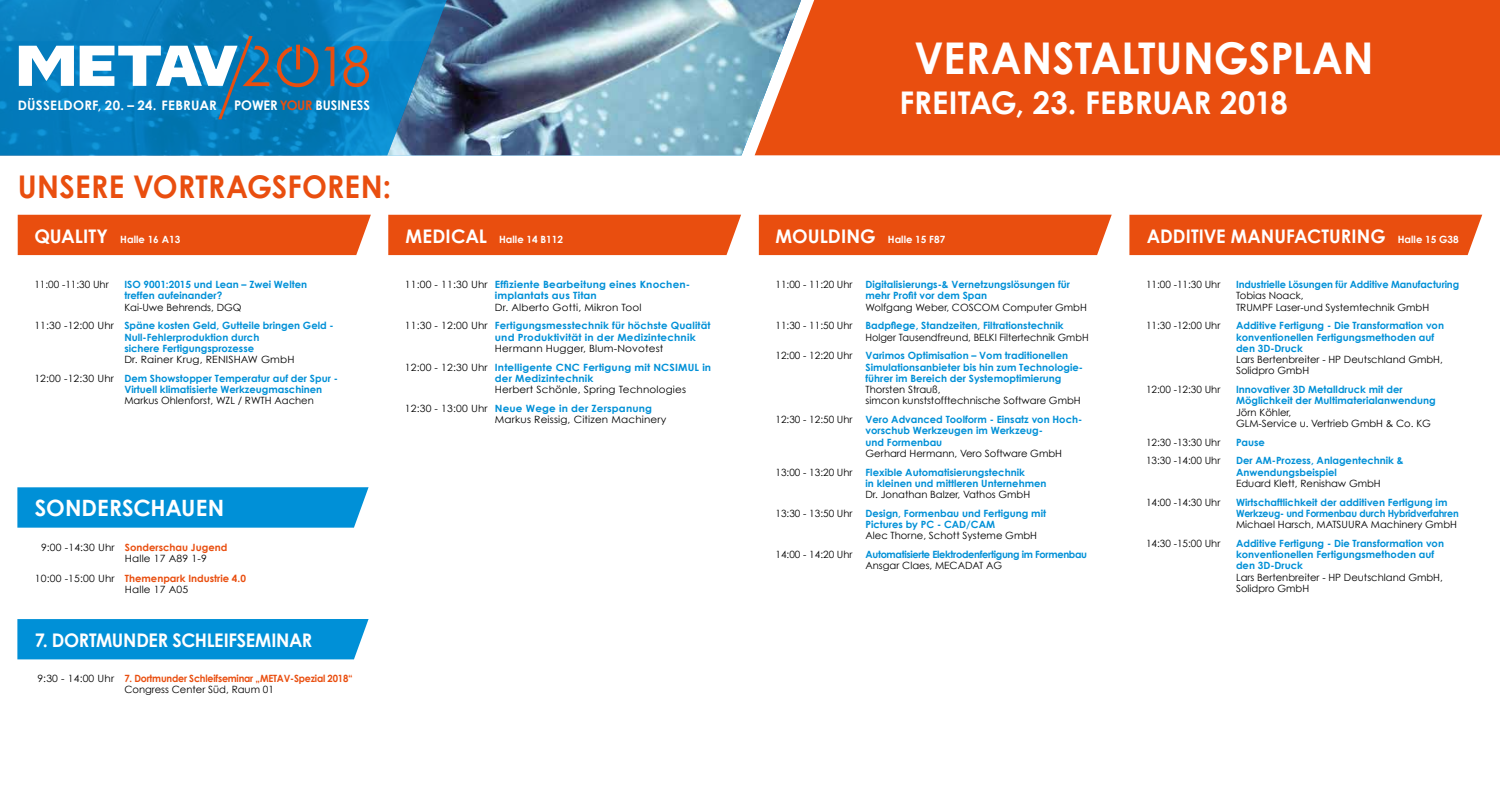
<style>
.page{position:relative;width:1500px;height:785px;background:#fff}
.page>*{position:absolute;margin:0;border:0;box-sizing:border-box;transform-origin:0 0}
.t1{font:54.88px "Century Gothic";color:#e94e0f;scale:.96 1}
.t2{font:700 43.75px "Century Gothic";letter-spacing:.005em;color:#fff;scale:.95 1}
.t3{font:700 31.25px "Century Gothic";letter-spacing:-.005em;color:#fff}
.t4{font:700 31.25px "Century Gothic";letter-spacing:.01em;color:#e94e0f;scale:.95 1}
.t5{font:700 22.5px "Century Gothic";color:#fff}
.t6{font:700 18.75px "Century Gothic";letter-spacing:-.005em;color:#fff}
.t7{font:700 18.75px "Century Gothic";letter-spacing:-.005em;color:#fff;scale:.96 1}
.t8{font:700 13.25px "Century Gothic";color:#fff}
.t9{font:700 13px "Century Gothic";letter-spacing:.02em;color:#fff}
.t10{font:700 10px/11.2px "Century Gothic";color:#0090d7}
.t11{font:10px/11.2px "Century Gothic";color:#000}
.t12{font:10px/18.8px "Century Gothic";color:#000;scale:1.04 1}
.t13{font:700 10px/11.2px "Century Gothic";color:#0090d7;text-align:center;scale:1.04 1}
.t14{font:700 10px/11.2px "Century Gothic";letter-spacing:-.02em;color:#e94e0f;scale:.95 1}
.t15{font:700 10px "Century Gothic";letter-spacing:-.03em;color:#0090d7}
.t16{font:700 10px "Century Gothic";color:#fff}
.s1{color:#e94e0f}
.s2{font-weight:400;color:#000}
.s3{font-weight:700;color:#0090d7}
.s4{font-weight:700;color:#e94e0f}
</style>
<div class="page">
<svg style="left:17px;top:487px;width:352px;height:41px;background:#0994d8"></svg>
<img style="left:447px;top:0;width:308px;height:155px">
<div style="left:755px;top:0;width:745px;height:155px;background:#e94e0f"></div>
<svg style="left:0;top:0;width:447px;height:155px;background:#0e7eba"></svg>
<svg style="left:19px;top:46px;width:55px;height:40px"></svg>
<svg style="left:324px;top:47px;width:10px;height:39px"></svg>
<svg style="left:80px;top:36px;width:189px;height:83px"></svg>
<svg style="left:277px;top:47px;width:41px;height:40px;background:#406a84"></svg>
<svg style="left:296px;top:45px;width:4px;height:25px"></svg>
<div style="left:18px;top:215px;width:353px;height:40px;background:#e94e0f"></div>
<div style="left:388px;top:215px;width:353px;height:40px;background:#e94e0f"></div>
<div style="left:759px;top:215px;width:353px;height:40px;background:#e94e0f"></div>
<div style="left:1129px;top:215px;width:353px;height:40px;background:#e94e0f"></div>
<div style="left:17px;top:619px;width:352px;height:40px;background:#0090d7"></div>
<h1 class="t1" style="left:342px;top:33px;width:32px">8</h1>
<h2 class="t2" style="left:915px;top:31px;width:485px">VERANSTALTUNGSPLAN</h2>
<h3 class="t9" style="left:18px;top:97px;width:201px">DÜSSELDORF, 20. – 24. FEBRUAR</h3>
<h3 class="t8" style="left:234px;top:97px;width:137px">POWER<span class="s1">YOUR</span> BUSINESS</h3>
<h3 class="t3" style="left:899px;top:83px;width:390px">FREITAG, 23. FEBRUAR 2018</h3>
<h3 class="t4" style="left:18px;top:167px;width:395px">UNSERE VORTRAGSFOREN:</h3>
<h3 class="t6" style="left:34px;top:225px;width:75px">QUALITY</h3>
<p class="t16" style="left:120px;top:233px;width:61px">Halle 16 A13</p>
<h3 class="t6" style="left:406px;top:225px;width:83px">MEDICAL</h3>
<p class="t16" style="left:499px;top:233px;width:65px">Halle 14 B112</p>
<h3 class="t6" style="left:775px;top:225px;width:102px">MOULDING</h3>
<p class="t16" style="left:888px;top:233px;width:59px">Halle 15 F87</p>
<h3 class="t6" style="left:1147px;top:225px;width:240px">ADDITIVE MANUFACTURING</h3>
<p class="t16" style="left:1398px;top:233px;width:62px">Halle 15 G38</p>
<p class="t11" style="left:34px;top:279px;width:76px">11:00 -11:30 Uhr</p>
<p class="t10" style="left:124px;top:279px;width:184px">ISO 9001:2015 und Lean – Zwei Welten treffen aufeinander?</p>
<p class="t10" style="left:34px;top:297px;width:301px;line-height:18.8px;text-align:center"><span class="s2">Kai-Uwe Behrends, DGQ<br>11:30 -12:00 Uhr</span> Späne kosten Geld, Gutteile bringen Geld -</p>
<p class="t10" style="left:124px;top:331px;width:136px">Null-Fehlerproduktion durch sichere Fertigungsprozesse</p>
<p class="t12" style="left:34px;top:350px;width:293px;text-indent:90px">Dr. Rainer Krug, RENISHAW GmbH<br>12:00 -12:30 Uhr <span class="s3">Dem Showstopper Temperatur auf der Spur -</span></p>
<p class="t10" style="left:124px;top:384px;width:199px">Virtuell klimatisierte Werkzeugmaschinen</p>
<p class="t11" style="left:124px;top:395px;width:191px">Markus Ohlenforst, WZL / RWTH Aachen</p>
<h3 class="t5" style="left:35px;top:494px;width:191px">SONDERSCHAUEN</h3>
<p class="t12" style="left:125px;top:541px;width:100px;line-height:11.2px;text-indent:-84px">9:00 -14:30 Uhr <span class="s4">Sonderschau Jugend<br></span>Halle 17 A89 1-9</p>
<p class="t12" style="left:125px;top:573px;width:118px;line-height:11.2px;text-indent:-90px">10:00 -15:00 Uhr <span class="s4">Themenpark Industrie 4.0<br></span>Halle 17 A05</p>
<h3 class="t7" style="left:35px;top:628px;width:290px">7. DORTMUNDER SCHLEIFSEMINAR</h3>
<p class="t14" style="left:124px;top:672px;width:242px;text-indent:-87px"><span class="s2">9:30 - 14:00 Uhr</span> 7. Dortmunder Schleifseminar „METAV-Spezial 2018“<br><span class="s2">Congress Center Süd, Raum 01</span></p>
<p class="t13" style="left:405px;top:279px;width:276px"><span class="s2">11:00 - 11:30 Uhr</span> Effiziente Bearbeitung eines Knochen&shy;implantats aus Titan</p>
<p class="t12" style="left:405px;top:297px;width:295px;text-indent:90px">Dr. Alberto Gotti, Mikron Tool<br>11:30 - 12:00 Uhr <span class="s3">Fertigungsmesstechnik für höchste Qualität</span></p>
<p class="t13" style="left:495px;top:331px;width:195px">und Produktivität in der Medizintechnik</p>
<p class="t12" style="left:405px;top:339px;width:296px;text-indent:90px">Hermann Hugger, Blum-Novotest<br>12:00 - 12:30 Uhr <span class="s3">Intelligente CNC Fertigung mit NCSIMUL in</span></p>
<p class="t13" style="left:495px;top:372px;width:96px">der Medizintechnik</p>
<p class="t12" style="left:405px;top:380px;width:272px;text-indent:90px">Herbert Schönle, Spring Technologies<br>12:30 - 13:00 Uhr <span class="s3">Neue Wege in der Zerspanung</span></p>
<p class="t12" style="left:495px;top:410px;width:166px">Markus Reissig, Citizen Machinery</p>
<p class="t11" style="left:775px;top:279px;width:79px">11:00 - 11:20 Uhr</p>
<p class="t10" style="left:865px;top:279px;width:206px">Digitalisierungs-&amp; Vernetzungslösungen für mehr Profit vor dem Span</p>
<p class="t11" style="left:865px;top:301px;width:223px">Wolfgang Weber, COSCOM Computer GmbH</p>
<p class="t11" style="left:775px;top:320px;width:79px">11:30 - 11:50 Uhr</p>
<p class="t10" style="left:865px;top:320px;width:200px">Badpflege, Standzeiten, Filtrationstechnik</p>
<p class="t11" style="left:865px;top:331px;width:225px">Holger Tausendfreund, BELKI Filtertechnik GmbH</p>
<p class="t11" style="left:775px;top:350px;width:79px">12:00 - 12:20 Uhr</p>
<p class="t10" style="left:865px;top:350px;width:219px">Varimos Optimisation – Vom traditionellen<br>Simulationsanbieter bis hin zum Technologie&shy;führer im Bereich der Systemoptimierung</p>
<p class="t11" style="left:865px;top:384px;width:217px">Thorsten Strauß,<br>simcon kunststofftechnische Software GmbH</p>
<p class="t11" style="left:775px;top:414px;width:79px">12:30 - 12:50 Uhr</p>
<p class="t10" style="left:865px;top:414px;width:218px">Vero Advanced Toolform - Einsatz von Hoch&shy;vorschub Werkzeugen im Werkzeug-<br>und Formenbau</p>
<p class="t11" style="left:865px;top:447px;width:198px">Gerhard Hermann, Vero Software GmbH</p>
<p class="t11" style="left:775px;top:466px;width:79px">13:00 - 13:20 Uhr</p>
<p class="t10" style="left:865px;top:466px;width:182px">Flexible Automatisierungstechnik<br>in kleinen und mittleren Unternehmen</p>
<p class="t11" style="left:865px;top:489px;width:166px">Dr. Jonathan Balzer, Vathos GmbH</p>
<p class="t11" style="left:775px;top:507px;width:79px">13:30 - 13:50 Uhr</p>
<p class="t10" style="left:865px;top:507px;width:182px">Design, Formenbau und Fertigung mit<br>Pictures by PC - CAD/CAM</p>
<p class="t11" style="left:865px;top:530px;width:173px">Alec Thorne, Schott Systeme GmbH</p>
<p class="t11" style="left:775px;top:549px;width:79px">14:00 - 14:20 Uhr</p>
<p class="t15" style="left:865px;top:548px;width:223px">Automatisierte Elektrodenfertigung im Formenbau</p>
<p class="t11" style="left:865px;top:560px;width:138px">Ansgar Claes, MECADAT AG</p>
<p class="t11" style="left:1146px;top:279px;width:76px">11:00 -11:30 Uhr</p>
<p class="t10" style="left:1236px;top:279px;width:225px">Industrielle Lösungen für Additive Manufacturing</p>
<p class="t11" style="left:1236px;top:290px;width:195px">Tobias Noack,<br>TRUMPF Laser-und Systemtechnik GmbH</p>
<p class="t11" style="left:1146px;top:320px;width:76px">11:30 -12:00 Uhr</p>
<p class="t10" style="left:1236px;top:320px;width:210px">Additive Fertigung - Die Transformation von konventionellen Fertigungsmethoden auf den 3D-Druck</p>
<p class="t11" style="left:1236px;top:354px;width:208px">Lars Bertenbreiter - HP Deutschland GmbH,<br>Solidpro GmbH</p>
<p class="t11" style="left:1146px;top:384px;width:76px">12:00 -12:30 Uhr</p>
<p class="t10" style="left:1236px;top:384px;width:201px">Innovativer 3D Metalldruck mit der<br>Möglichkeit der Multimaterialanwendung</p>
<p class="t11" style="left:1236px;top:406px;width:196px">Jörn Köhler,<br>GLM-Service u. Vertrieb GmbH &amp; Co. KG</p>
<p class="t11" style="left:1146px;top:436px;width:76px">12:30 -13:30 Uhr</p>
<p class="t10" style="left:1236px;top:436px;width:31px">Pause</p>
<p class="t11" style="left:1146px;top:455px;width:76px">13:30 -14:00 Uhr</p>
<p class="t10" style="left:1236px;top:455px;width:169px">Der AM-Prozess, Anlagentechnik &amp;<br>Anwendungsbeispiel</p>
<p class="t11" style="left:1236px;top:477px;width:146px">Eduard Klett, Renishaw GmbH</p>
<p class="t11" style="left:1146px;top:496px;width:76px">14:00 -14:30 Uhr</p>
<p class="t10" style="left:1236px;top:496px;width:224px">Wirtschaftlichkeit der additiven Fertigung im<br>Werkzeug- und Formenbau durch Hybridverfahren</p>
<p class="t11" style="left:1236px;top:519px;width:222px">Michael Harsch, MATSUURA Machinery GmbH</p>
<p class="t11" style="left:1146px;top:537px;width:76px">14:30 -15:00 Uhr</p>
<p class="t10" style="left:1236px;top:537px;width:210px">Additive Fertigung - Die Transformation von konventionellen Fertigungsmethoden auf den 3D-Druck</p>
<p class="t11" style="left:1236px;top:571px;width:208px">Lars Bertenbreiter - HP Deutschland GmbH,<br>Solidpro GmbH</p>
</div>
